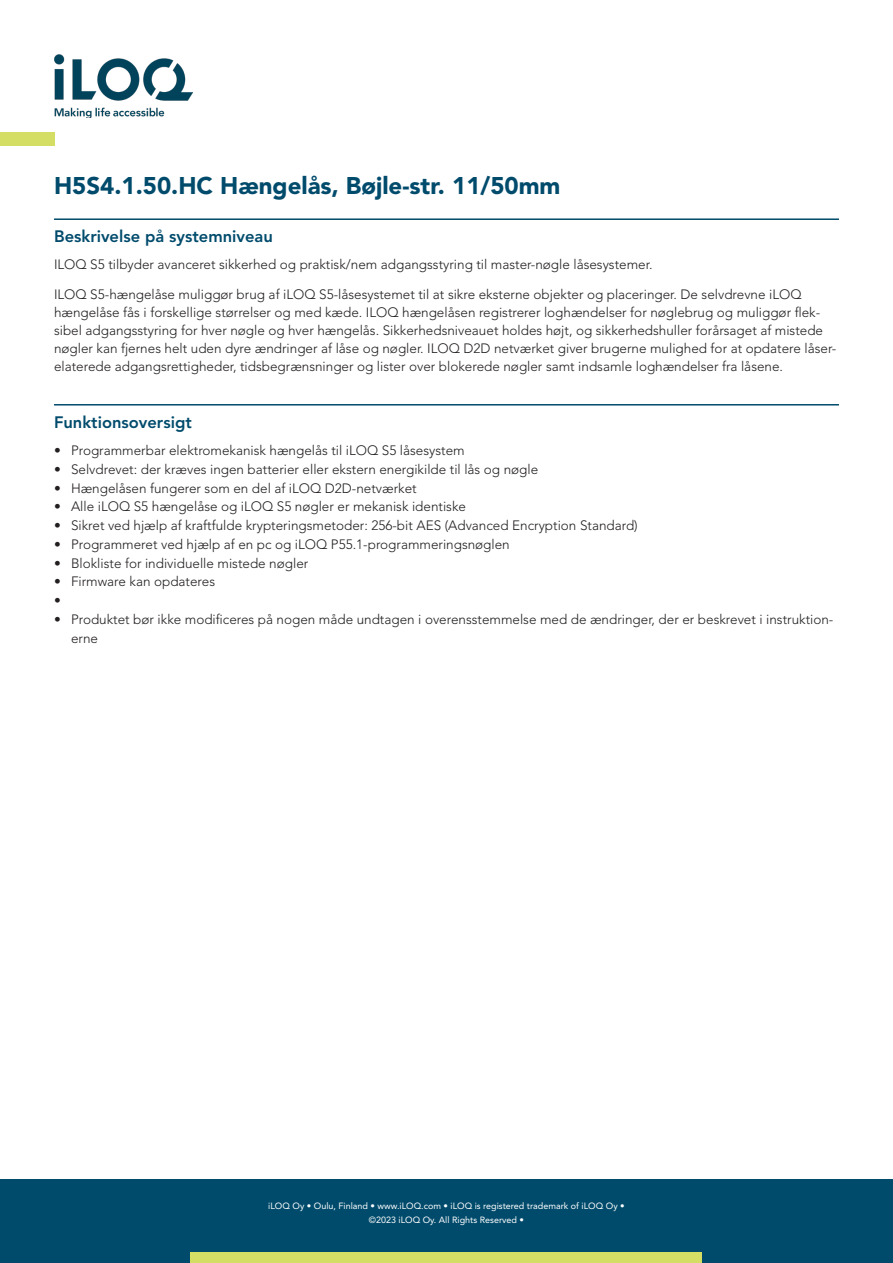
<style>
.page{position:relative;width:893px;height:1263px;background:#fff}
.page>*{position:absolute;margin:0;border:0;box-sizing:border-box;transform-origin:0 0}
.Tuotenimi{font:900 24px "Avenir LT Std";color:#004b6c}
.Otsikko{font:800 16.5px "Avenir LT Std";color:#004b6c}
.General{font:300 13.5px/18px "Avenir LT Std";color:#231f20}
.t1{font:9px/13.5px "Avenir LT Std";color:#fff;text-align:center}
</style>
<div class="page">
<div style="left:0;top:1179px;width:893px;height:84px;background:#004b6c"></div>
<div style="left:191px;top:1252px;width:511px;height:11px;background:#d4dd64"></div>
<img style="left:54px;top:54px;width:139px;height:64px">
<div style="left:0;top:133px;width:54px;height:13px;background:#d4dd64"></div>
<hr style="left:54px;top:218px;width:785px;height:2px;background:#004b6c">
<hr style="left:54px;top:404px;width:785px;height:1px;background:#004b6c">
<p class="Tuotenimi" style="left:54px;top:171px;width:508px">H5S4.1.50.HC Hængelås, Bøjle-str. 11/50mm</p>
<p class="Otsikko" style="left:54px;top:227px;width:220px">Beskrivelse på systemniveau</p>
<p class="General" style="left:54px;top:255px;width:600px">ILOQ S5 tilbyder avanceret sikkerhed og praktisk/nem adgangsstyring til master-nøgle låsesystemer.</p>
<p class="General" style="left:54px;top:286px;width:784px">ILOQ S5-hængelåse muliggør brug af iLOQ S5-låsesystemet til at sikre eksterne objekter og placeringer. De selvdrevne iLOQ hængelåse fås i forskellige størrelser og med kæde. ILOQ hængelåsen registrerer loghændelser for nøglebrug og muliggør flek&shy;sibel adgangsstyring for hver nøgle og hver hængelås. Sikkerhedsniveauet holdes højt, og sikkerhedshuller forårsaget af mistede nøgler kan fjernes helt uden dyre ændringer af låse og nøgler. ILOQ D2D netværket giver brugerne mulighed for at opdatere låser&shy;elaterede adgangsrettigheder, tidsbegrænsninger og lister over blokerede nøgler samt indsamle loghændelser fra låsene.</p>
<p class="Otsikko" style="left:54px;top:412px;width:139px">Funktionsoversigt</p>
<p class="General" style="left:54px;top:441px;width:412px">• Programmerbar elektromekanisk hængelås til iLOQ S5 låsesystem</p>
<p class="General" style="left:54px;top:460px;width:486px">• Selvdrevet: der kræves ingen batterier eller ekstern energikilde til lås og nøgle</p>
<p class="General" style="left:54px;top:479px;width:364px">• Hængelåsen fungerer som en del af iLOQ D2D-netværket</p>
<p class="General" style="left:54px;top:498px;width:413px">• Alle iLOQ S5 hængelåse og iLOQ S5 nøgler er mekanisk identiske</p>
<p class="General" style="left:54px;top:516px;width:585px">• Sikret ved hjælp af kraftfulde krypteringsmetoder: 256-bit AES (Advanced Encryption Standard)</p>
<p class="General" style="left:54px;top:535px;width:457px">• Programmeret ved hjælp af en pc og iLOQ P55.1-programmeringsnøglen</p>
<p class="General" style="left:54px;top:554px;width:256px">• Blokliste for individuelle mistede nøgler</p>
<p class="General" style="left:54px;top:573px;width:163px">• Firmware kan opdateres</p>
<p class="General" style="left:54px;top:591px;width:8px">•</p>
<p class="General" style="left:71px;top:610px;width:764px;line-height:18.8px;text-indent:-17px">• Produktet bør ikke modificeres på nogen måde undtagen i overensstemmelse med de ændringer, der er beskrevet i instruktion&shy;erne</p>
<p class="t1" style="left:268px;top:1199px;width:358px">iLOQ Oy • Oulu, Finland • www.iLOQ.com • iLOQ is registered trademark of iLOQ Oy • ©2023 iLOQ Oy. All Rights Reserved •</p>
</div>
